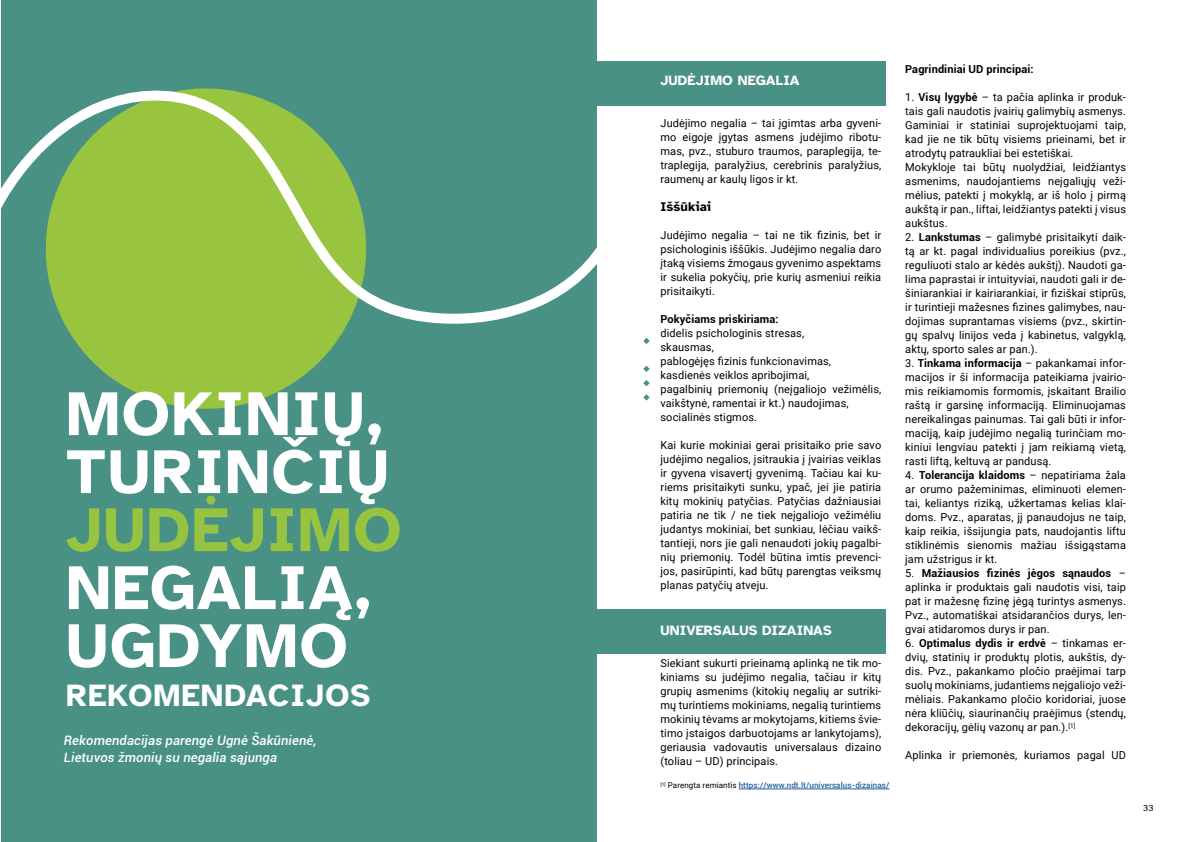
<style>
.page{position:relative;width:1191px;height:842px;background:#fff}
.page>*{position:absolute;margin:0;border:0;box-sizing:border-box;transform-origin:0 0}
.t1{font:700 64px/58px "Atkinson Hyperlegible";letter-spacing:.02em;color:#fff}
.t2{font:700 64px "Atkinson Hyperlegible";letter-spacing:.02em;color:#97c440}
.t3{font:700 32px "Atkinson Hyperlegible";letter-spacing:.03em;color:#fff}
.t4{font:700 14px "Atkinson Hyperlegible";letter-spacing:.01em;color:#fff}
.t5{font:italic 500 13px/17px "Roboto";letter-spacing:.01em;color:#fff}
.t6{font:700 13px "Atkinson Hyperlegible";letter-spacing:.01em;color:#000}
.t7{font:11px/14px "Roboto";letter-spacing:.01em;color:#000;text-align:justify}
.t8{font:700 11px "Roboto";letter-spacing:.01em;color:#000}
.t9{font:9px "Atkinson Hyperlegible";color:#000}
.t10{font:500 8px "Roboto";letter-spacing:.01em;color:#215e9e}
.s1{font-weight:400;color:#000}
.s2{font-weight:700}
</style>
<div class="page">
<div style="left:1px;top:0;width:595px;height:842px;background:#499184"></div>
<svg style="left:65px;top:325px;width:282px;height:84px;fill:#98c43f"></svg>
<svg style="left:1px;top:88px;width:596px;height:237px"></svg>
<div style="left:595px;top:609px;width:291px;height:45px;background:#499184"></div>
<div style="left:595px;top:61px;width:291px;height:45px;background:#499184"></div>
<hr style="left:738px;top:789px;width:151px;height:1px;background:#215e9e">
<svg style="left:643px;top:338px;width:6px;height:6px"></svg>
<svg style="left:643px;top:366px;width:6px;height:6px"></svg>
<svg style="left:643px;top:380px;width:6px;height:6px"></svg>
<svg style="left:643px;top:394px;width:6px;height:7px"></svg>
<h1 class="t1" style="left:66px;top:385px;width:324px">MOKINIŲ,<br>TURINČIŲ</h1>
<h1 class="t2" style="left:66px;top:493px;width:337px">JUDĖJIMO</h1>
<h1 class="t1" style="left:66px;top:559px;width:307px">NEGALIĄ,<br>UGDYMO</h1>
<h2 class="t3" style="left:66px;top:677px;width:306px">REKOMENDACIJOS</h2>
<p class="t5" style="left:64px;top:731px;width:254px">Rekomendacijas parengė Ugnė Šakūnienė,<br>Lietuvos žmonių su negalia sąjunga</p>
<p class="t4" style="left:660px;top:72px;width:140px">JUDĖJIMO NEGALIA</p>
<p class="t7" style="left:660px;top:116px;width:222px">Judėjimo negalia – tai įgimtas arba gyveni&shy;mo eigoje įgytas asmens judėjimo ribotu&shy;mas, pvz., stuburo traumos, paraplegija, te&shy;traplegija, paralyžius, cerebrinis paralyžius, raumenų ar kaulų ligos ir kt.</p>
<p class="t6" style="left:660px;top:199px;width:52px">Iššūkiai</p>
<p class="t7" style="left:660px;top:228px;width:222px">Judėjimo negalia – tai ne tik fizinis, bet ir psichologinis iššūkis. Judėjimo negalia daro įtaką visiems žmogaus gyvenimo aspektams ir sukelia pokyčių, prie kurių asmeniui reikia prisitaikyti.</p>
<p class="t8" style="left:660px;top:312px;width:120px">Pokyčiams priskiriama:</p>
<p class="t7" style="left:660px;top:326px;width:222px;text-align:left">didelis psichologinis stresas,<br>skausmas,<br>pablogėjęs fizinis funkcionavimas, kasdienės veiklos apribojimai,<br>pagalbinių priemonių (neįgaliojo vežimėlis, vaikštynė, ramentai ir kt.) naudojimas, socialinės stigmos.</p>
<p class="t7" style="left:660px;top:438px;width:222px">Kai kurie mokiniai gerai prisitaiko prie savo judėjimo negalios, įsitraukia į įvairias veiklas ir gyvena visavertį gyvenimą. Tačiau kai ku&shy;riems prisitaikyti sunku, ypač, jei jie patiria kitų mokinių patyčias. Patyčias dažniausiai patiria ne tik / ne tiek neįgaliojo vežimėliu judantys mokiniai, bet sunkiau, lėčiau vaikš&shy;tantieji, nors jie gali nenaudoti jokių pagalbi&shy;nių priemonių. Todėl būtina imtis prevenci&shy;jos, pasirūpinti, kad būtų parengtas veiksmų planas patyčių atveju.</p>
<p class="t4" style="left:660px;top:622px;width:173px">UNIVERSALUS DIZAINAS</p>
<p class="t7" style="left:660px;top:656px;width:222px">Siekiant sukurti prieinamą aplinką ne tik mo&shy;kiniams su judėjimo negalia, tačiau ir kitų grupių asmenims (kitokių negalių ar sutriki&shy;mų turintiems mokiniams, negalią turintiems mokinių tėvams ar mokytojams, kitiems švie&shy;timo įstaigos darbuotojams ar lankytojams), geriausia vadovautis universalaus dizaino (toliau – UD) principais.</p>
<p class="t10" style="left:660px;top:780px;width:230px"><sup>[1]</sup> <span class="s1">Parengta remiantis</span> https://www.ndt.lt/universalus-dizainas/</p>
<p class="t8" style="left:905px;top:62px;width:130px">Pagrindiniai UD principai:</p>
<p class="t7" style="left:905px;top:90px;width:222px;text-align:left">1. <span class="s2">Visų lygybė</span> – ta pačia aplinka ir produk&shy;tais gali naudotis įvairių galimybių asmenys.<br>Gaminiai ir statiniai suprojektuojami taip, kad jie ne tik būtų visiems prieinami, bet ir atrodytų patraukliai bei estetiškai.<br>Mokykloje tai būtų nuolydžiai, leidžiantys asmenims, naudojantiems neįgaliųjų veži&shy;mėlius, patekti į mokyklą, ar iš holo į pirmą aukštą ir pan., liftai, leidžiantys patekti į visus aukštus.</p>
<p class="t7" style="left:905px;top:230px;width:222px">2. <span class="s2">Lankstumas</span> – galimybė prisitaikyti daik&shy;tą ar kt. pagal individualius poreikius (pvz., reguliuoti stalo ar kėdės aukštį). Naudoti ga&shy;lima paprastai ir intuityviai, naudoti gali ir de&shy;šiniarankiai ir kairiarankiai, ir fiziškai stiprūs, ir turintieji mažesnes fizines galimybes, nau&shy;dojimas suprantamas visiems (pvz., skirtin&shy;gų spalvų linijos veda į kabinetus, valgyklą, aktų, sporto sales ar pan.).</p>
<p class="t7" style="left:905px;top:356px;width:222px">3. <span class="s2">Tinkama informacija</span> – pakankamai infor&shy;macijos ir ši informacija pateikiama įvairio&shy;mis reikiamomis formomis, įskaitant Brailio raštą ir garsinę informaciją. Eliminuojamas nereikalingas painumas. Tai gali būti ir infor&shy;maciją, kaip judėjimo negalią turinčiam mo&shy;kiniui lengviau patekti į jam reikiamą vietą, rasti liftą, keltuvą ar pandusą.</p>
<p class="t7" style="left:905px;top:468px;width:222px">4. <span class="s2">Tolerancija klaidoms</span> – nepatiriama žala ar orumo pažeminimas, eliminuoti elemen&shy;tai, keliantys riziką, užkertamas kelias klai&shy;doms. Pvz., aparatas, jį panaudojus ne taip, kaip reikia, išsijungia pats, naudojantis liftu stiklinėmis sienomis mažiau išsigąstama jam užstrigus ir kt.</p>
<p class="t7" style="left:905px;top:566px;width:222px">5. <span class="s2">Mažiausios fizinės jėgos sąnaudos</span> – aplinka ir produktais gali naudotis visi, taip pat ir mažesnę fizinę jėgą turintys asmenys.<br>Pvz., automatiškai atsidarančios durys, len&shy;gvai atidaromos durys ir pan.</p>
<p class="t7" style="left:905px;top:636px;width:222px">6. <span class="s2">Optimalus dydis ir erdvė</span> – tinkamas er&shy;dvių, statinių ir produktų plotis, aukštis, dy&shy;dis. Pvz., pakankamo pločio praėjimai tarp suolų mokiniams, judantiems neįgaliojo veži&shy;mėliais. Pakankamo pločio koridoriai, juose nėra kliūčių, siaurinančių praėjimus (stendų, dekoracijų, gėlių vazonų ar pan.).<sup>[1]</sup></p>
<p class="t7" style="left:905px;top:748px;width:222px">Aplinka ir priemonės, kuriamos pagal UD</p>
<p class="t9" style="left:1143px;top:803px;width:12px">33</p>
</div>
